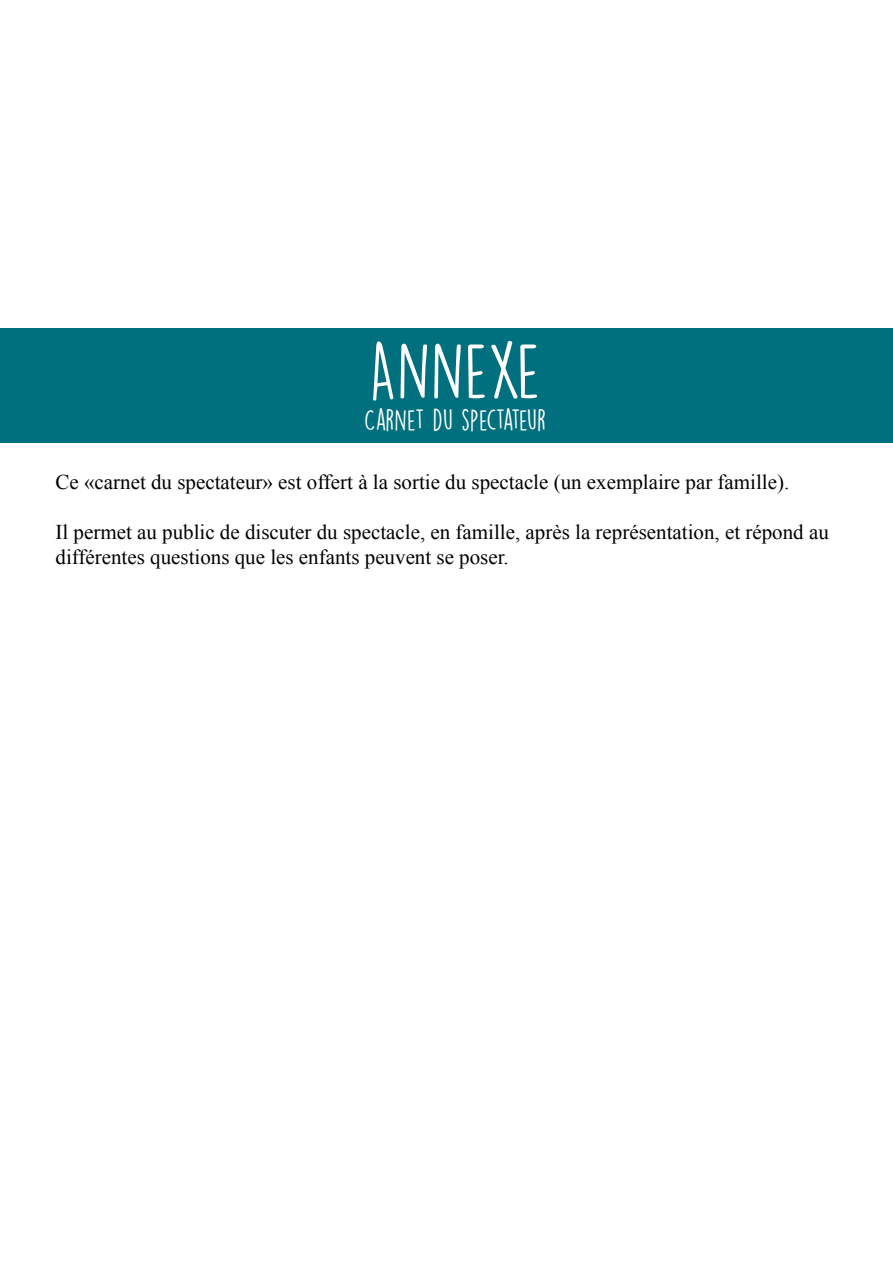
<style>
.page{position:relative;width:893px;height:1263px;background:#fff}
.page>*{position:absolute;margin:0;border:0;box-sizing:border-box;transform-origin:0 0}
.t1{font:72px "DK Lemon Yellow Sun";color:#fff}
.t2{font:27px "DK Lemon Yellow Sun";letter-spacing:-.025em;color:#fff}
.t3{font:21px/25.2px "Times New Roman";color:#000}
</style>
<div class="page">
<div style="left:0;top:329px;width:893px;height:114px;background:#00707e"></div>
<h1 class="t1" style="left:369px;top:325px;width:173px">Annexe</h1>
<p class="t2" style="left:364px;top:403px;width:184px">Carnet du spectateur</p>
<p class="t3" style="left:56px;top:469px;width:735px">Ce «carnet du spectateur» est offert à la sortie du spectacle (un exemplaire par famille).</p>
<p class="t3" style="left:56px;top:519px;width:775px">Il permet au public de discuter du spectacle, en famille, après la représentation, et répond au différentes questions que les enfants peuvent se poser.</p>
</div>
